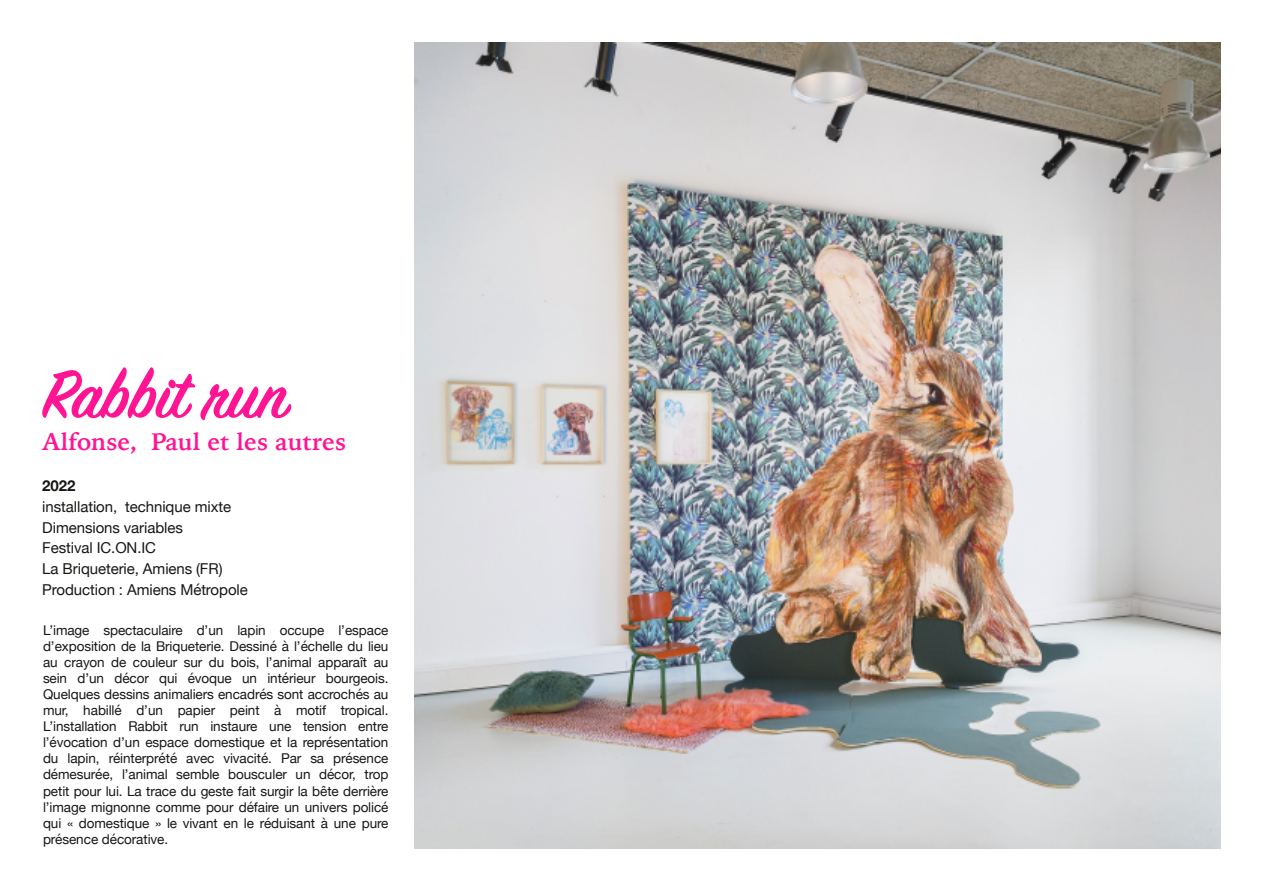
<style>
.page{position:relative;width:1263px;height:893px;background:#fff}
.page>*{position:absolute;margin:0;border:0;box-sizing:border-box;transform-origin:0 0}
.t1{font:600 75px "Sign Painter House Script";color:#ff1493}
.t2{font:700 24px "Iowan Old Style";letter-spacing:-.005em;color:#ff1493}
.t3{font:15px/20.7px "Helvetica Neue";letter-spacing:-.005em;color:#181715}
.t4{font:700 15px "Helvetica Neue";color:#181715}
.t5{font:13.5px/16px "Helvetica Neue";letter-spacing:-.005em;color:#181715;text-align:justify}
</style>
<div class="page">
<img style="left:414px;top:43px;width:806px;height:806px">
<h1 class="t1" style="left:42px;top:364px;width:248px">Rabbit run</h1>
<h2 class="t2" style="left:42px;top:425px;width:305px">Alfonse, Paul et les autres</h2>
<p class="t4" style="left:42px;top:477px;width:35px">2022</p>
<p class="t3" style="left:42px;top:496px;width:207px">installation, technique mixte<br>Dimensions variables<br>Festival IC.ON.IC<br>La Briqueterie, Amiens (FR)<br>Production : Amiens Métropole</p>
<p class="t5" style="left:43px;top:621px;width:347px">L’image spectaculaire d’un lapin occupe l’espace d’exposition de la Briqueterie. Dessiné à l’échelle du lieu au crayon de couleur sur du bois, l’animal apparaît au sein d’un décor qui évoque un intérieur bourgeois.<br>Quelques dessins animaliers encadrés sont accrochés au mur, habillé d’un papier peint à motif tropical.<br>L’installation Rabbit run instaure une tension entre l’évocation d’un espace domestique et la représentation du lapin, réinterprété avec vivacité. Par sa présence démesurée, l’animal semble bousculer un décor, trop petit pour lui. La trace du geste fait surgir la bête derrière l’image mignonne comme pour défaire un univers policé qui « domestique » le vivant en le réduisant à une pure présence décorative.</p>
</div>
